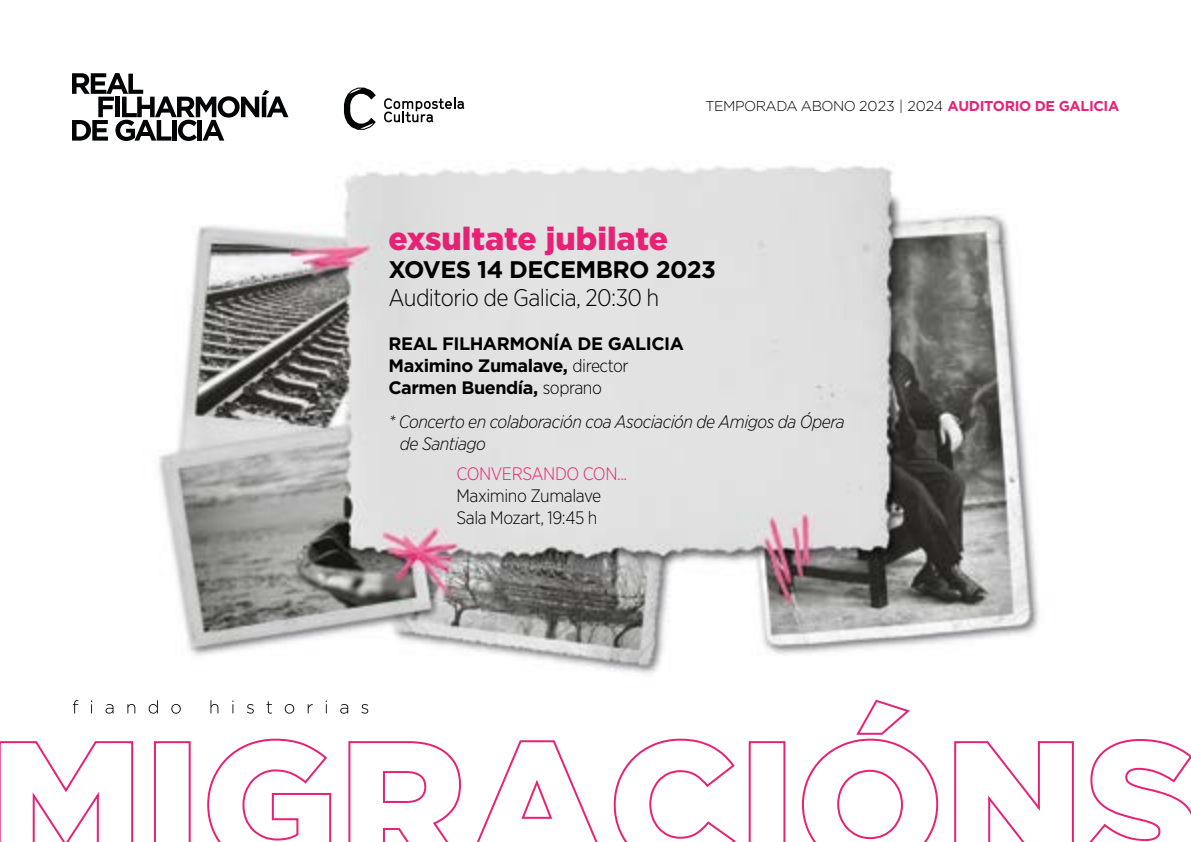
<style>
.page{position:relative;width:1191px;height:842px;background:#fff}
.page>*{position:absolute;margin:0;border:0;box-sizing:border-box;transform-origin:0 0}
.t1{font:900 32px "Gotham";color:#e72276}
.t2{font:300 24px "Gotham Narrow";letter-spacing:-.025em;color:#000}
.t3{font:700 24px "Gotham";letter-spacing:-.025em;color:#000}
.t4{font:700 18px/22px "Gotham";letter-spacing:-.025em;color:#000}
.t5{font:italic 300 18px/22px "Gotham Narrow";letter-spacing:-.025em;color:#000}
.t6{font:300 18px/22px "Gotham Narrow";letter-spacing:-.025em;color:#000}
.t7{font:300 18px "Gotham Narrow";letter-spacing:-.025em;color:#e72276}
.t8{font:300 14.2px "Gotham";letter-spacing:-.035em;color:#010203}
.s1{font-weight:700;color:#e72276}
.s2{font-family:"Gotham Narrow";font-weight:300}
</style>
<div class="page">
<img style="left:72px;top:73px;width:967px;height:602px">
<svg style="left:0;top:699px;width:1191px;height:143px"></svg>
<svg style="left:73px;top:700px;width:295px;height:14px"></svg>
<svg style="left:344px;top:88px;width:32px;height:42px"></svg>
<svg style="left:384px;top:98px;width:80px;height:24px"></svg>
<svg style="left:72px;top:74px;width:216px;height:67px"></svg>
<p class="t8" style="left:705px;top:97px;width:415px">TEMPORADA ABONO 2023 | 2024 <span class="s1">AUDITORIO DE GALICIA</span></p>
<h1 class="t1" style="left:388px;top:220px;width:281px">exsultate jubilate</h1>
<h2 class="t3" style="left:388px;top:256px;width:329px">XOVES 14 DECEMBRO 2023</h2>
<h2 class="t2" style="left:388px;top:283px;width:272px">Auditorio de Galicia, 20:30 h</h2>
<p class="t4" style="left:388px;top:332px;width:297px">REAL FILHARMONÍA DE GALICIA<br>Maximino Zumalave, <span class="s2">director<br></span>Carmen Buendía, <span class="s2">soprano</span></p>
<p class="t5" style="left:400px;top:410px;width:446px;text-indent:-12px">* Concerto en colaboración coa Asociación de Amigos da Ópera de Santiago</p>
<p class="t7" style="left:456px;top:462px;width:172px">CONVERSANDO CON...</p>
<p class="t6" style="left:456px;top:484px;width:146px">Maximino Zumalave<br>Sala Mozart, 19:45 h</p>
</div>
